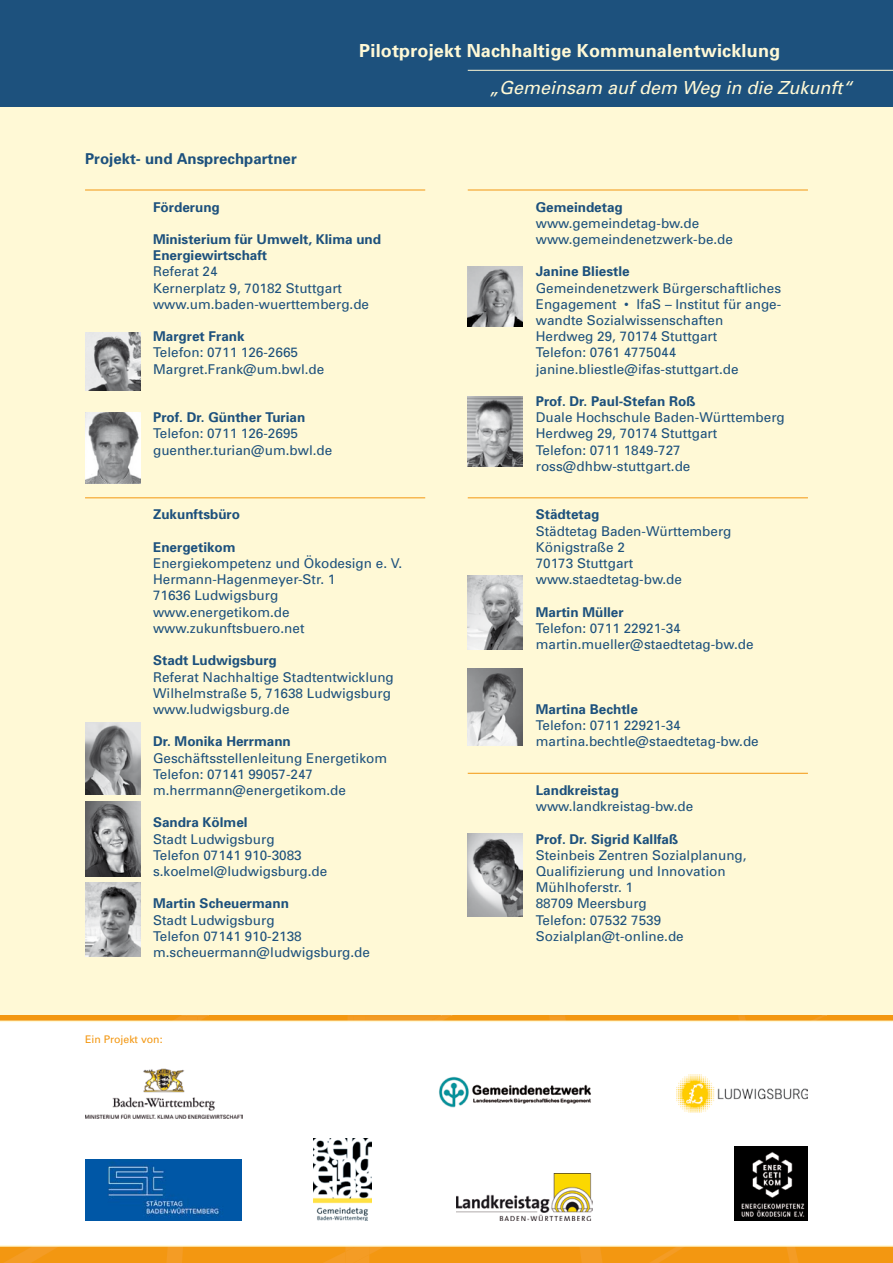
<style>
.page{position:relative;width:893px;height:1263px;background:#fff9d6}
.page>*{position:absolute;margin:0;border:0;box-sizing:border-box;transform-origin:0 0}
.t1{font:700 18px "Univers";letter-spacing:.01em;color:#fff9d6}
.t2{font:italic 18px "Univers";color:#fff9d6}
.t3{font:700 15px "Univers";color:#1d517d}
.t4{font:13.5px/16.2px "Univers";color:#1d517d}
.t5{font:700 13.5px/16.2px "Univers";color:#1d517d}
.t6{font:10.5px "Univers";color:#f39711}
</style>
<div class="page">
<hr style="left:85px;top:190px;width:340px;height:1px;background:#f39711">
<hr style="left:85px;top:497px;width:340px;height:1px;background:#f39711">
<hr style="left:468px;top:190px;width:340px;height:1px;background:#f39711">
<hr style="left:468px;top:497px;width:340px;height:1px;background:#f39711">
<hr style="left:468px;top:773px;width:340px;height:1px;background:#f39711">
<svg style="left:0;top:1015px;width:513px;height:248px;background:#f39714"></svg>
<svg style="left:549px;top:1015px;width:54px;height:248px"></svg>
<svg style="left:649px;top:1015px;width:230px;height:248px;background:#f39712"></svg>
<div style="left:0;top:1020px;width:893px;height:227px;background:#fff"></div>
<div style="left:0;top:0;width:893px;height:106px;background:#1d517d"></div>
<hr style="left:468px;top:70px;width:425px;height:1px;background:#fff9d6">
<img style="left:85px;top:1068px;width:157px;height:50px">
<img style="left:676px;top:1074px;width:132px;height:38px">
<img style="left:437px;top:1076px;width:155px;height:35px">
<img style="left:457px;top:1173px;width:135px;height:47px">
<img style="left:85px;top:332px;width:55px;height:58px">
<img style="left:85px;top:412px;width:55px;height:72px">
<img style="left:85px;top:723px;width:55px;height:72px">
<img style="left:468px;top:576px;width:55px;height:73px">
<img style="left:85px;top:802px;width:55px;height:74px">
<img style="left:468px;top:668px;width:55px;height:78px">
<img style="left:85px;top:882px;width:55px;height:75px">
<img style="left:468px;top:833px;width:55px;height:83px">
<img style="left:85px;top:1159px;width:156px;height:61px">
<img style="left:735px;top:1147px;width:73px;height:73px">
<img style="left:313px;top:1139px;width:59px;height:81px">
<img style="left:468px;top:266px;width:55px;height:60px">
<img style="left:468px;top:396px;width:55px;height:70px">
<h1 class="t1" style="left:359px;top:39px;width:422px">Pilotprojekt Nachhaltige Kommunalentwicklung</h1>
<p class="t3" style="left:85px;top:149px;width:213px">Projekt- und Ansprechpartner</p>
<p class="t5" style="left:153px;top:198px;width:68px">Förderung</p>
<p class="t5" style="left:153px;top:231px;width:230px">Ministerium für Umwelt, Klima und<br>Energiewirtschaft</p>
<p class="t4" style="left:153px;top:263px;width:218px">Referat 24<br>Kernerplatz 9, 70182 Stuttgart www.um.baden-wuerttemberg.de</p>
<p class="t5" style="left:153px;top:328px;width:93px">Margret Frank</p>
<p class="t4" style="left:153px;top:344px;width:173px">Telefon: 0711 126-2665<br>Margret.Frank@um.bwl.de</p>
<p class="t5" style="left:153px;top:409px;width:154px">Prof. Dr. Günther Turian</p>
<p class="t4" style="left:153px;top:425px;width:181px">Telefon: 0711 126-2695 guenther.turian@um.bwl.de</p>
<p class="t5" style="left:153px;top:506px;width:88px">Zukunftsbüro</p>
<p class="t5" style="left:153px;top:538px;width:84px">Energetikom</p>
<p class="t4" style="left:153px;top:555px;width:251px">Energiekompetenz und Ökodesign e. V.<br>Hermann-Hagenmeyer-Str. 1<br>71636 Ludwigsburg www.energetikom.de www.zukunftsbuero.net</p>
<p class="t5" style="left:153px;top:652px;width:125px">Stadt Ludwigsburg</p>
<p class="t4" style="left:153px;top:668px;width:242px">Referat Nachhaltige Stadtentwicklung<br>Wilhelmstraße 5, 71638 Ludwigsburg www.ludwigsburg.de</p>
<p class="t5" style="left:153px;top:733px;width:139px">Dr. Monika Herrmann</p>
<p class="t4" style="left:153px;top:749px;width:236px">Geschäftsstellenleitung Energetikom<br>Telefon: 07141 99057-247 m.herrmann@energetikom.de</p>
<p class="t5" style="left:153px;top:814px;width:96px">Sandra Kölmel</p>
<p class="t4" style="left:153px;top:830px;width:176px">Stadt Ludwigsburg<br>Telefon 07141 910-3083 s.koelmel@ludwigsburg.de</p>
<p class="t5" style="left:153px;top:895px;width:137px">Martin Scheuermann</p>
<p class="t4" style="left:153px;top:911px;width:218px">Stadt Ludwigsburg<br>Telefon 07141 910-2138 m.scheuermann@ludwigsburg.de</p>
<p class="t6" style="left:85px;top:1032px;width:79px">Ein Projekt von:</p>
<h1 class="t2" style="left:489px;top:77px;width:365px">„Gemeinsam auf dem Weg in die Zukunft“</h1>
<p class="t5" style="left:536px;top:198px;width:89px">Gemeindetag</p>
<p class="t4" style="left:536px;top:215px;width:199px">www.gemeindetag-bw.de www.gemeindenetzwerk-be.de</p>
<p class="t5" style="left:536px;top:263px;width:95px">Janine Bliestle</p>
<p class="t4" style="left:536px;top:279px;width:247px">Gemeindenetzwerk Bürgerschaftliches Engagement • IfaS – Institut für ange&shy;wandte Sozialwissenschaften Herdweg 29, 70174 Stuttgart<br>Telefon: 0761 4775044 janine.bliestle@ifas-stuttgart.de</p>
<p class="t5" style="left:536px;top:393px;width:161px">Prof. Dr. Paul-Stefan Roß</p>
<p class="t4" style="left:536px;top:409px;width:251px">Duale Hochschule Baden-Württemberg<br>Herdweg 29, 70174 Stuttgart<br>Telefon: 0711 1849-727 ross@dhbw-stuttgart.de</p>
<p class="t5" style="left:536px;top:506px;width:65px">Städtetag</p>
<p class="t4" style="left:536px;top:522px;width:197px">Städtetag Baden-Württemberg<br>Königstraße 2<br>70173 Stuttgart www.staedtetag-bw.de</p>
<p class="t5" style="left:536px;top:603px;width:89px">Martin Müller</p>
<p class="t4" style="left:536px;top:620px;width:219px">Telefon: 0711 22921-34 martin.mueller@staedtetag-bw.de</p>
<p class="t5" style="left:536px;top:700px;width:104px">Martina Bechtle</p>
<p class="t4" style="left:536px;top:717px;width:224px">Telefon: 0711 22921-34 martina.bechtle@staedtetag-bw.de</p>
<p class="t5" style="left:536px;top:781px;width:85px">Landkreistag</p>
<p class="t4" style="left:536px;top:798px;width:159px">www.landkreistag-bw.de</p>
<p class="t5" style="left:536px;top:830px;width:144px">Prof. Dr. Sigrid Kallfaß</p>
<p class="t4" style="left:536px;top:846px;width:212px">Steinbeis Zentren Sozialplanung,<br>Qualifizierung und Innovation<br>Mühlhoferstr. 1<br>88709 Meersburg<br>Telefon: 07532 7539<br>Sozialplan@t-online.de</p>
</div>
